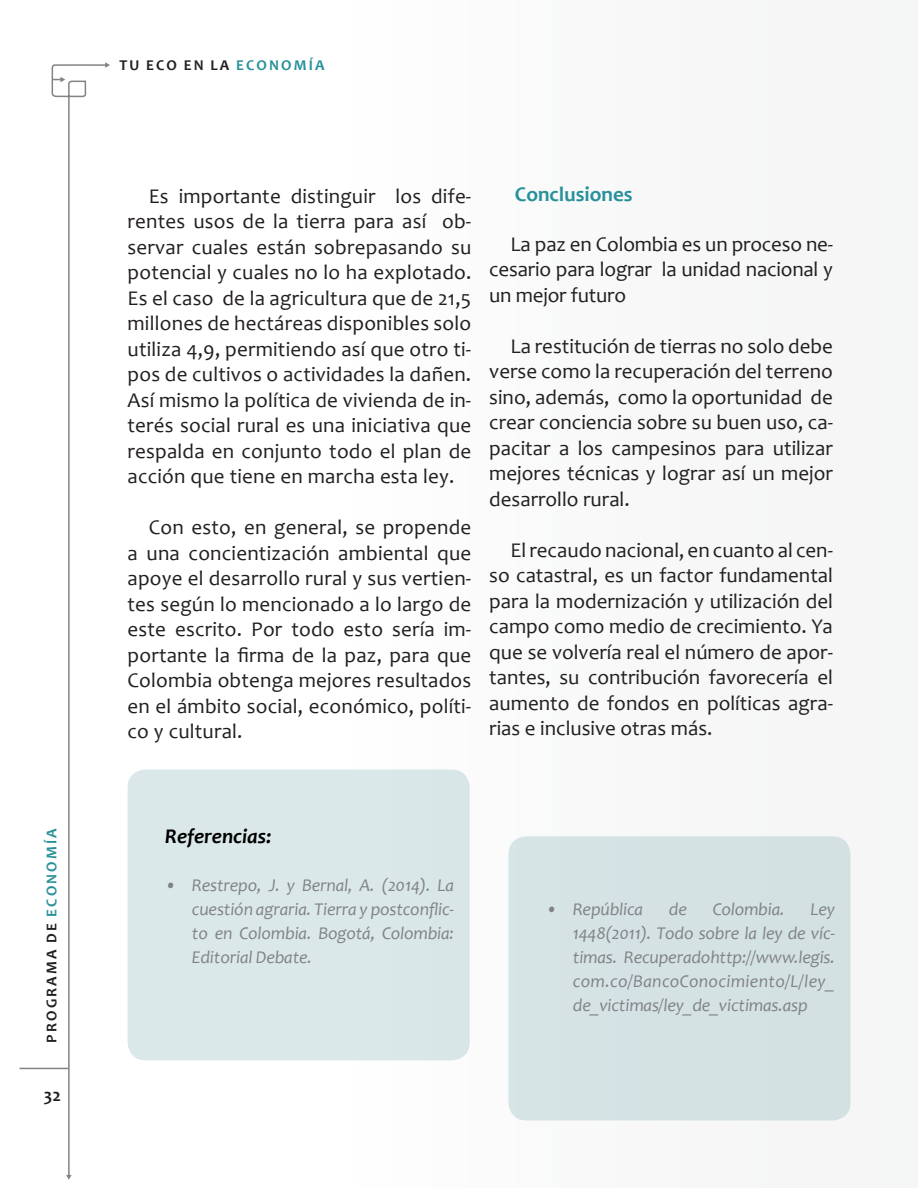
<style>
.page{position:relative;width:918px;height:1188px;background:#fff}
.page>*{position:absolute;margin:0;border:0;box-sizing:border-box;transform-origin:0 0}
.texto_primer{font:21px/25.5px "Candara";color:#231f20;text-align:justify}
.Subtitulos{font:700 21px "Candara";color:#27919a}
.Subtitulos-2{font:italic 700 21px "Candara";color:#000}
.t1{font:italic 18px/24px "Candara";letter-spacing:-.01em;color:#818386;text-align:justify}
.t2{font:700 18px "Candara";color:#231f20}
.t3{font:700 15px "Candara";letter-spacing:.14em;color:#231f20}
.s1{color:#27919a}
</style>
<div class="page">
<div style="left:357px;top:0;width:561px;height:1188px;background:#f8f8f8"></div>
<svg style="left:50px;top:64px;width:55px;height:1111px"></svg>
<hr style="left:20px;top:1068px;width:49px;height:1px;background:#818386">
<svg style="left:66px;top:1175px;width:6px;height:5px"></svg>
<svg style="left:105px;top:62px;width:5px;height:6px"></svg>
<svg style="left:52px;top:77px;width:13px;height:5px"></svg>
<div style="left:128px;top:770px;width:342px;height:290px;background:#dbe8ea;border-radius:18px"></div>
<div style="left:508px;top:836px;width:342px;height:284px;background:#d4e2e4;border-radius:18px"></div>
<p class="t3" style="left:42px;top:1043px;width:216px;rotate:-90deg">PROGRAMA DE <span class="s1">ECONOMÍA</span></p>
<p class="t2" style="left:44px;top:1084px;width:19px">32</p>
<p class="t3" style="left:119px;top:55px;width:207px">TU ECO EN LA <span class="s1">ECONOMÍA</span></p>
<p class="texto_primer" style="left:128px;top:183px;width:345px;text-indent:21px">Es importante distinguir los dife&shy;rentes usos de la tierra para así ob&shy;servar cuales están sobrepasando su potencial y cuales no lo ha explotado.<br>Es el caso de la agricultura que de 21,5 millones de hectáreas disponibles solo utiliza 4,9, permitiendo así que otro ti&shy;pos de cultivos o actividades la dañen.<br>Así mismo la política de vivienda de in&shy;terés social rural es una iniciativa que respalda en conjunto todo el plan de acción que tiene en marcha esta ley.</p>
<p class="texto_primer" style="left:128px;top:514px;width:345px;text-indent:21px">Con esto, en general, se propende a una concientización ambiental que apoye el desarrollo rural y sus vertien&shy;tes según lo mencionado a lo largo de este escrito. Por todo esto sería im&shy;portante la firma de la paz, para que Colombia obtenga mejores resultados en el ámbito social, económico, políti&shy;co y cultural.</p>
<p class="Subtitulos" style="left:515px;top:181px;width:119px">Conclusiones</p>
<p class="texto_primer" style="left:489px;top:231px;width:345px;text-indent:21px">La paz en Colombia es un proceso ne&shy;cesario para lograr la unidad nacional y un mejor futuro</p>
<p class="texto_primer" style="left:489px;top:333px;width:345px;text-indent:21px">La restitución de tierras no solo debe verse como la recuperación del terreno sino, además, como la oportunidad de crear conciencia sobre su buen uso, ca&shy;pacitar a los campesinos para utilizar mejores técnicas y lograr así un mejor desarrollo rural.</p>
<p class="texto_primer" style="left:489px;top:537px;width:345px;text-indent:21px">El recaudo nacional, en cuanto al cen&shy;so catastral, es un factor fundamental para la modernización y utilización del campo como medio de crecimiento. Ya que se volvería real el número de apor&shy;tantes, su contribución favorecería el aumento de fondos en políticas agra&shy;rias e inclusive otras más.</p>
<p class="Subtitulos-2" style="left:165px;top:823px;width:108px">Referencias:</p>
<p class="t1" style="left:192px;top:873px;width:264px;text-indent:-27px">• Restrepo, J. y Bernal, A. (2014). La cuestión agraria. Tierra y postconflic&shy;to en Colombia. Bogotá, Colombia:<br>Editorial Debate.</p>
<p class="t1" style="left:546px;top:897px;width:99px">• República</p>
<p class="t1" style="left:669px;top:897px;width:20px">de</p>
<p class="t1" style="left:713px;top:897px;width:74px">Colombia.</p>
<p class="t1" style="left:573px;top:897px;width:264px;text-indent:238px">Ley 1448(2011). Todo sobre la ley de víc&shy;timas. Recuperadohttp://www.legis. com.co/BancoConocimiento/L/ley_ de_victimas/ley_de_victimas.asp</p>
</div>
